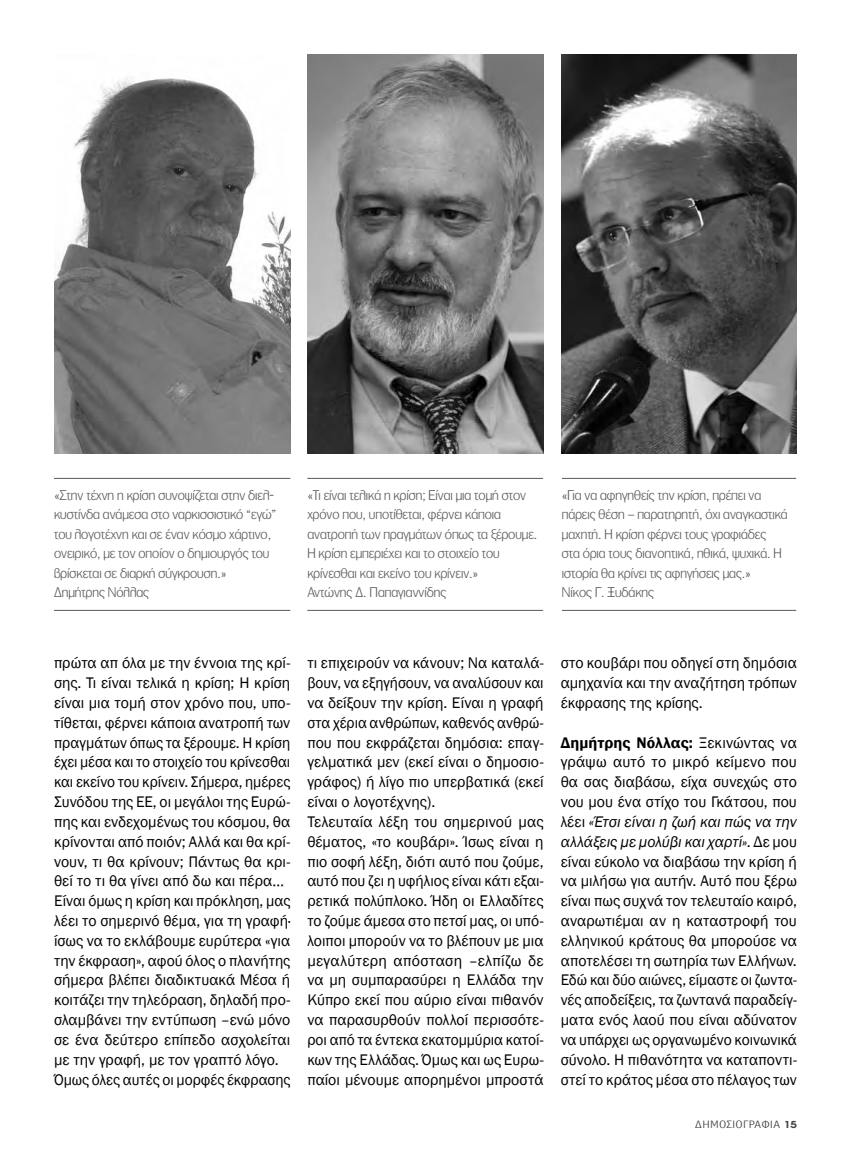
<style>
.page{position:relative;width:851px;height:1149px;background:#fff}
.page>*{position:absolute;margin:0;border:0;box-sizing:border-box;transform-origin:0 0}
.t1{font:15.75px/19.8px "Franklin Gothic";color:#000}
.t2{font:300 13.5px/19.5px "PF Franklin Gothic";color:#58595b}
.t3{font:700 9.6px "Avant Greek";color:#414042;scale:1.25 1}
.s1{font-weight:600}
.s2{font-style:italic}
</style>
<div class="page">
<hr style="left:307px;top:478px;width:236px;height:1px;background:#58595b">
<hr style="left:307px;top:610px;width:236px;height:1px;background:#58595b">
<hr style="left:562px;top:478px;width:234px;height:1px;background:#58595b">
<hr style="left:562px;top:610px;width:234px;height:1px;background:#58595b">
<img style="left:307px;top:54px;width:236px;height:399px">
<img style="left:562px;top:54px;width:234px;height:399px">
<hr style="left:54px;top:478px;width:236px;height:1px;background:#58595b">
<hr style="left:54px;top:610px;width:236px;height:1px;background:#58595b">
<img style="left:54px;top:77px;width:236px;height:376px">
<p class="t2" style="left:54px;top:485px;width:224px">«Στην τέχνη η κρίση συνοψίζεται στην διελ&shy;κυστίνδα ανάμεσα στο ναρκισσιστικό “εγώ” του λογοτέχνη και σε έναν κόσμο χάρτινο, ονειρικό, με τον οποίον ο δημιουργός του βρίσκεται σε διαρκή σύγκρουση.» Δημήτρης Νόλλας</p>
<p class="t2" style="left:307px;top:485px;width:231px">«Τι είναι τελικά η κρίση; Είναι μια τομή στον χρόνο που, υποτίθεται, φέρνει κάποια ανατροπή των πραγμάτων όπως τα ξέρουμε.<br>Η κρίση εμπεριέχει και το στοιχείο του κρίνεσθαι και εκείνο του κρίνειν.»<br>Αντώνης Δ. Παπαγιαννίδης</p>
<p class="t2" style="left:562px;top:485px;width:227px">«Για να αφηγηθείς την κρίση, πρέπει να πάρεις θέση – παρατηρητή, όχι αναγκαστικά μαχητή. Η κρίση φέρνει τους γραφιάδες<br>στα όρια τους διανοητικά, ηθικά, ψυχικά. Η ιστορία θα κρίνει τις αφηγήσεις μας.»<br>Νίκος Γ. Ξυδάκης</p>
<p class="t1" style="left:54px;top:653px;width:238px">πρώτα απ όλα με την έννοια της κρί&shy;σης. Τι είναι τελικά η κρίση; Η κρίση είναι μια τομή στον χρόνο που, υπο&shy;τίθεται, φέρνει κάποια ανατροπή των πραγμάτων όπως τα ξέρουμε. Η κρίση έχει μέσα και το στοιχείο του κρίνεσθαι και εκείνο του κρίνειν. Σήμερα, ημέρες Συνόδου της ΕΕ, οι μεγάλοι της Ευρώ&shy;πης και ενδεχομένως του κόσμου, θα κρίνονται από ποιόν; Αλλά και θα κρί&shy;νουν, τι θα κρίνουν; Πάντως θα κρι&shy;θεί το τι θα γίνει από δω και πέρα… Είναι όμως η κρίση και πρόκληση, μας λέει το σημερινό θέμα, για τη γραφή· ίσως να το εκλάβουμε ευρύτερα «για την έκφραση», αφού όλος ο πλανήτης σήμερα βλέπει διαδικτυακά Μέσα ή κοιτάζει την τηλεόραση, δηλαδή προ&shy;σλαμβάνει την εντύπωση –ενώ μόνο σε ένα δεύτερο επίπεδο ασχολείται με την γραφή, με τον γραπτό λόγο.<br>Όμως όλες αυτές οι μορφές έκφρασης</p>
<p class="t1" style="left:307px;top:653px;width:238px">τι επιχειρούν να κάνουν; Να καταλά&shy;βουν, να εξηγήσουν, να αναλύσουν και να δείξουν την κρίση. Είναι η γραφή στα χέρια ανθρώπων, καθενός ανθρώ&shy;που που εκφράζεται δημόσια: επαγ&shy;γελματικά μεν (εκεί είναι ο δημοσιο&shy;γράφος) ή λίγο πιο υπερβατικά (εκεί είναι ο λογοτέχνης).<br>Τελευταία λέξη του σημερινού μας θέματος, «το κουβάρι». Ίσως είναι η πιο σοφή λέξη, διότι αυτό που ζούμε, αυτό που ζει η υφήλιος είναι κάτι εξαι&shy;ρετικά πολύπλοκο. Ήδη οι Ελλαδίτες το ζούμε άμεσα στο πετσί μας, οι υπό&shy;λοιποι μπορούν να το βλέπουν με μια μεγαλύτερη απόσταση –ελπίζω δε να μη συμπαρασύρει η Ελλάδα την Κύπρο εκεί που αύριο είναι πιθανόν να παρασυρθούν πολλοί περισσότε&shy;ροι από τα έντεκα εκατομμύρια κατοί&shy;κων της Ελλάδας. Όμως και ως Ευρω&shy;παίοι μένουμε απορημένοι μπροστά</p>
<p class="t1" style="left:560px;top:653px;width:238px;text-align:justify">στο κουβάρι που οδηγεί στη δημόσια αμηχανία και την αναζήτηση τρόπων έκφρασης της κρίσης.</p>
<p class="t1" style="left:560px;top:732px;width:238px;text-align:justify"><span class="s1">Δημήτρης Νόλλας:</span> Ξεκινώντας να γράψω αυτό το μικρό κείμενο που θα σας διαβάσω, είχα συνεχώς στο νου μου ένα στίχο του Γκάτσου, που λέει <span class="s2">«Έτσι είναι η ζωή και πώς να την αλλάξεις με μολύβι και χαρτί»</span>. Δε μου είναι εύκολο να διαβάσω την κρίση ή να μιλήσω για αυτήν. Αυτό που ξέρω είναι πως συχνά τον τελευταίο καιρό, αναρωτιέμαι αν η καταστροφή του ελληνικού κράτους θα μπορούσε να αποτελέσει τη σωτηρία των Ελλήνων.<br>Εδώ και δύο αιώνες, είμαστε οι ζωντα&shy;νές αποδείξεις, τα ζωντανά παραδείγ&shy;ματα ενός λαού που είναι αδύνατον να υπάρχει ως οργανωμένο κοινωνικά σύνολο. Η πιθανότητα να καταποντι&shy;στεί το κράτος μέσα στο πέλαγος των</p>
<p class="t3" style="left:783px;top:1118px;width:12px">15</p>
</div>
